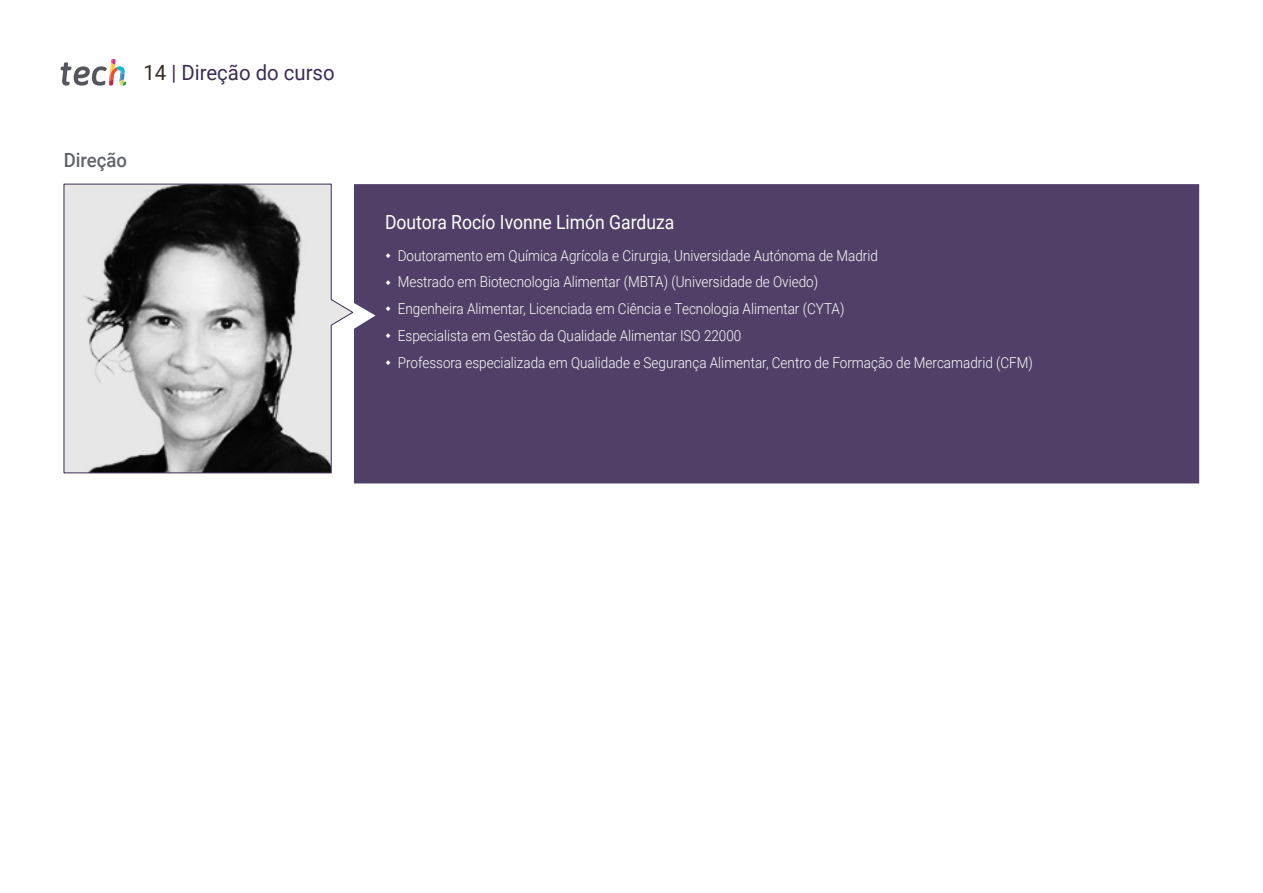
<style>
.page{position:relative;width:1263px;height:893px;background:#fff}
.page>*{position:absolute;margin:0;border:0;box-sizing:border-box;transform-origin:0 0}
.t1{font:21px "Roboto";color:#3d2b56}
.t2{font:19.5px "Roboto";color:#fff;scale:.9 1}
.t3{font:500 19.5px "Roboto";color:#61646a;scale:.95 1}
.t4{font:300 15px/26.7px "Roboto";color:#fff;scale:.9 1}
.s1{color:#312e20}
</style>
<div class="page">
<div style="left:354px;top:184px;width:845px;height:299px;background:#504067"></div>
<svg style="left:61px;top:59px;width:65px;height:27px"></svg>
<svg style="left:64px;top:184px;width:289px;height:289px;background:#a1a1a1"></svg>
<svg style="left:386px;top:253px;width:4px;height:5px"></svg>
<svg style="left:386px;top:280px;width:4px;height:5px"></svg>
<svg style="left:386px;top:307px;width:4px;height:5px"></svg>
<svg style="left:386px;top:333px;width:4px;height:5px"></svg>
<svg style="left:386px;top:360px;width:4px;height:5px"></svg>
<h1 class="t1" style="left:144px;top:57px;width:193px"><span class="s1">14</span> | Direção do curso</h1>
<h2 class="t3" style="left:64px;top:146px;width:68px">Direção</h2>
<h2 class="t2" style="left:385px;top:208px;width:323px">Doutora Rocío Ivonne Limón Garduza</h2>
<p class="t4" style="left:398px;top:241px;width:707px">Doutoramento em Química Agrícola e Cirurgia, Universidade Autónoma de Madrid<br>Mestrado em Biotecnologia Alimentar (MBTA) (Universidade de Oviedo)<br>Engenheira Alimentar, Licenciada em Ciência e Tecnologia Alimentar (CYTA)<br>Especialista em Gestão da Qualidade Alimentar ISO 22000<br>Professora especializada em Qualidade e Segurança Alimentar, Centro de Formação de Mercamadrid (CFM)</p>
</div>
